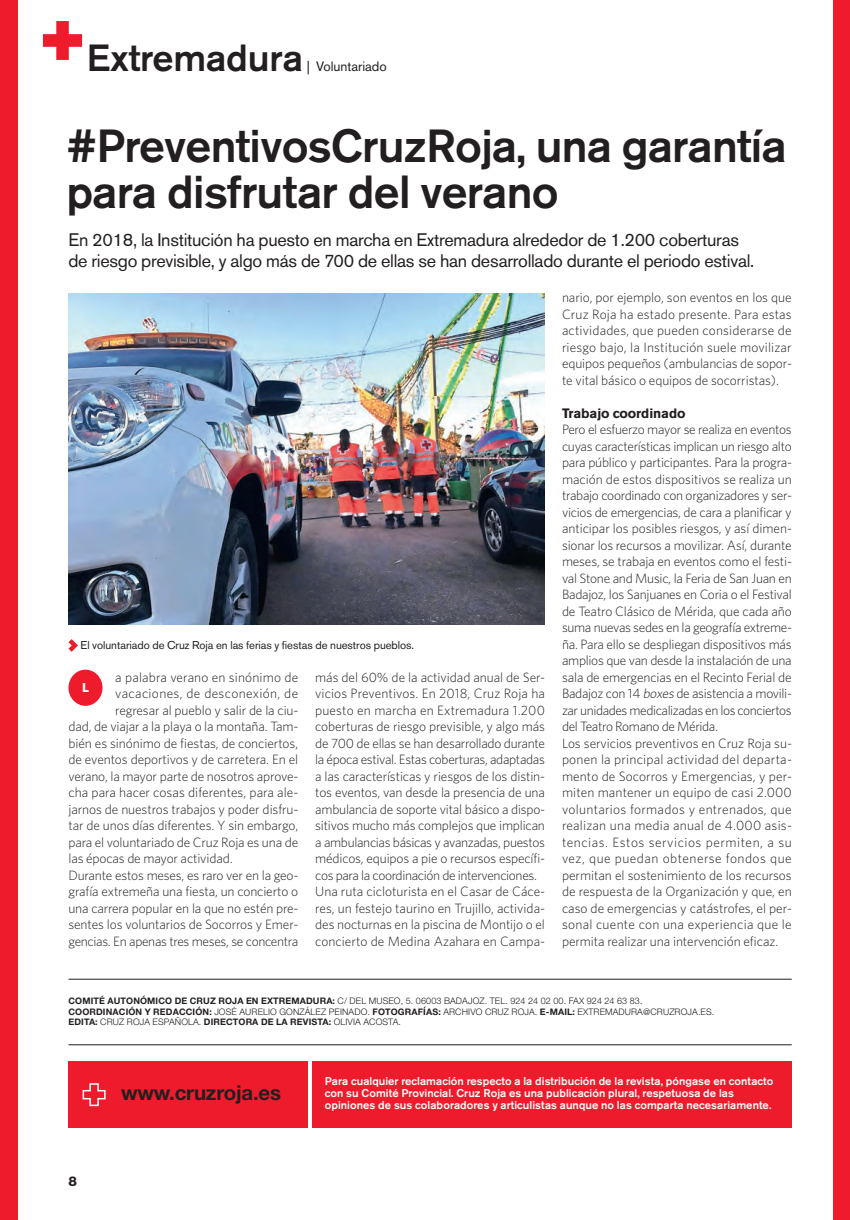
<style>
.page{position:relative;width:850px;height:1220px;background:#fff}
.page>*{position:absolute;margin:0;border:0;box-sizing:border-box;transform-origin:0 0}
.t1{font:500 46.05px/46px "Akzidenz Grotesk BE";letter-spacing:-.015em;color:#231f20}
.t2{font:500 37.5px "Akzidenz Grotesk BE";letter-spacing:-.005em;color:#231f20}
.t3{font:700 20.4px "Helvetica Neue";letter-spacing:-.01em;color:#231f20}
.t4{font:18px/21px "Akzidenz Grotesk BE";letter-spacing:-.015em;color:#231f20}
.t5{font:300 13.5px/16.5px "Whitney";letter-spacing:-.01em;color:#231f20}
.t6{font:300 13.5px "Whitney";letter-spacing:.025em;color:#231f20}
.t7{font:300 13.5px "Whitney";letter-spacing:.01em;color:#231f20}
.t8{font:700 13.5px "Akzidenz Grotesk BE";letter-spacing:-.005em;color:#231f20}
.t9{font:13.5px "Akzidenz Grotesk BE";letter-spacing:-.005em;color:#231f20}
.t10{font:800 13.5px "Helvetica Neue";color:#231f20}
.t11{font:700 12.75px "Akzidenz Grotesk BE";color:#fff}
.t12{font:500 11.25px/12px "Akzidenz Grotesk BE";letter-spacing:.005em;color:#fff}
.t13{font:11.25px "Akzidenz Grotesk BE";letter-spacing:-.005em;color:#231f20}
.t14{font:300 9px/10.5px "Helvetica Neue";letter-spacing:.015em;color:#231f20}
.s1{font-style:italic}
.s2{font-weight:700}
</style>
<div class="page">
<div style="left:0;top:0;width:18px;height:1219px;background:#ee1b2c"></div>
<hr style="left:68px;top:1044px;width:723px;height:1px;background:#231f20">
<hr style="left:68px;top:978px;width:723px;height:1px;background:#231f20">
<div style="left:833px;top:0;width:16px;height:1219px;background:#ee1b2c"></div>
<div style="left:68px;top:1061px;width:239px;height:66px;background:#ee1b2c"></div>
<div style="left:313px;top:1061px;width:478px;height:66px;background:#ee1b2c"></div>
<svg style="left:82px;top:1083px;width:24px;height:23px"></svg>
<svg style="left:43px;top:21px;width:39px;height:39px"></svg>
<img style="left:69px;top:294px;width:476px;height:330px">
<svg style="left:68px;top:639px;width:10px;height:12px"></svg>
<div style="left:68px;top:669px;width:34px;height:36px;background:#ee1b2c;border-radius:50%"></div>
<h2 class="t2" style="left:87px;top:44px;width:217px">Extremadura</h2>
<p class="t9" style="left:307px;top:61px;width:81px">| Voluntariado</p>
<h1 class="t1" style="left:66px;top:127px;width:721px">#PreventivosCruzRoja, una garantía para disfrutar del verano</h1>
<h3 class="t4" style="left:68px;top:231px;width:687px">En 2018, la Institución ha puesto en marcha en Extremadura alrededor de 1.200 coberturas de riesgo previsible, y algo más de 700 de ellas se han desarrollado durante el periodo estival.</h3>
<p class="t13" style="left:81px;top:641px;width:335px">El voluntariado de Cruz Roja en las ferias y fiestas de nuestros pueblos.</p>
<p class="t11" style="left:82px;top:683px;width:8px">L</p>
<p class="t5" style="left:315px;top:669px;width:231px">más del 60% de la actividad anual de Ser&shy;vicios Preventivos. En 2018, Cruz Roja ha puesto en marcha en Extremadura 1.200 coberturas de riesgo previsible, y algo más de 700 de ellas se han desarrollado durante la época estival. Estas coberturas, adaptadas a las características y riesgos de los distin&shy;tos eventos, van desde la presencia de una ambulancia de soporte vital básico a dispo&shy;sitivos mucho más complejos que implican a ambulancias básicas y avanzadas, puestos médicos, equipos a pie o recursos específi&shy;cos para la coordinación de intervenciones.<br>Una ruta cicloturista en el Casar de Cáce&shy;res, un festejo taurino en Trujillo, activida&shy;des nocturnas en la piscina de Montijo o el concierto de Medina Azahara en Campa-</p>
<p class="t7" style="left:115px;top:672px;width:184px">a palabra verano en sinónimo de</p>
<p class="t6" style="left:115px;top:688px;width:184px">vacaciones, de desconexión, de</p>
<p class="t5" style="left:115px;top:702px;width:185px">regresar al pueblo y salir de la ciu-</p>
<p class="t5" style="left:68px;top:719px;width:231px">dad, de viajar a la playa o la montaña. Tam-</p>
<p class="t5" style="left:68px;top:735px;width:231px">bién es sinónimo de fiestas, de conciertos,</p>
<p class="t5" style="left:68px;top:752px;width:231px">de eventos deportivos y de carretera. En el</p>
<p class="t5" style="left:68px;top:768px;width:231px">verano, la mayor parte de nosotros aprove-</p>
<p class="t5" style="left:68px;top:785px;width:231px">cha para hacer cosas diferentes, para ale-</p>
<p class="t5" style="left:68px;top:801px;width:231px">jarnos de nuestros trabajos y poder disfru-</p>
<p class="t5" style="left:68px;top:818px;width:231px">tar de unos días diferentes. Y sin embargo,</p>
<p class="t5" style="left:68px;top:834px;width:231px">para el voluntariado de Cruz Roja es una de</p>
<p class="t5" style="left:68px;top:851px;width:166px">las épocas de mayor actividad.</p>
<p class="t5" style="left:68px;top:867px;width:231px">Durante estos meses, es raro ver en la geo-</p>
<p class="t5" style="left:68px;top:884px;width:231px">grafía extremeña una fiesta, un concierto o</p>
<p class="t5" style="left:68px;top:900px;width:231px">una carrera popular en la que no estén pre-</p>
<p class="t5" style="left:68px;top:917px;width:231px">sentes los voluntarios de Socorros y Emer-</p>
<p class="t5" style="left:68px;top:933px;width:231px">gencias. En apenas tres meses, se concentra</p>
<p class="t5" style="left:562px;top:290px;width:231px;text-align:justify">nario, por ejemplo, son eventos en los que Cruz Roja ha estado presente. Para estas actividades, que pueden considerarse de riesgo bajo, la Institución suele movilizar equipos pequeños (ambulancias de sopor&shy;te vital básico o equipos de socorristas).</p>
<p class="t8" style="left:562px;top:408px;width:125px">Trabajo coordinado</p>
<p class="t5" style="left:562px;top:422px;width:231px">Pero el esfuerzo mayor se realiza en eventos cuyas características implican un riesgo alto para público y participantes. Para la progra&shy;mación de estos dispositivos se realiza un trabajo coordinado con organizadores y ser&shy;vicios de emergencias, de cara a planificar y anticipar los posibles riesgos, y así dimen&shy;sionar los recursos a movilizar. Así, durante meses, se trabaja en eventos como el festi&shy;val Stone and Music, la Feria de San Juan en Badajoz, los Sanjuanes en Coria o el Festival de Teatro Clásico de Mérida, que cada año suma nuevas sedes en la geografía extreme&shy;ña. Para ello se despliegan dispositivos más amplios que van desde la instalación de una sala de emergencias en el Recinto Ferial de Badajoz con 14 <span class="s1">boxes</span> de asistencia a movili&shy;zar unidades medicalizadas en los conciertos del Teatro Romano de Mérida.<br>Los servicios preventivos en Cruz Roja su&shy;ponen la principal actividad del departa&shy;mento de Socorros y Emergencias, y per&shy;miten mantener un equipo de casi 2.000 voluntarios formados y entrenados, que realizan una media anual de 4.000 asis&shy;tencias. Estos servicios permiten, a su vez, que puedan obtenerse fondos que permitan el sostenimiento de los recursos de respuesta de la Organización y que, en caso de emergencias y catástrofes, el per&shy;sonal cuente con una experiencia que le permita realizar una intervención eficaz.</p>
<p class="t14" style="left:68px;top:996px;width:647px"><span class="s2">COMITÉ AUTONÓMICO DE CRUZ ROJA EN EXTREMADURA:</span> C/ DEL MUSEO, 5. 06003 BADAJOZ. TEL. 924 24 02 00. FAX 924 24 63 83.<br><span class="s2">COORDINACIÓN Y REDACCIÓN:</span> JOSÉ AURELIO GONZÁLEZ PEINADO. <span class="s2">FOTOGRAFÍAS:</span> ARCHIVO CRUZ ROJA. <span class="s2">E-MAIL:</span> EXTREMADURA@CRUZROJA.ES.<br><span class="s2">EDITA:</span> CRUZ ROJA ESPAÑOLA. <span class="s2">DIRECTORA DE LA REVISTA:</span> OLIVIA ACOSTA.</p>
<p class="t10" style="left:68px;top:1176px;width:10px">8</p>
<h3 class="t3" style="left:121px;top:1085px;width:161px">www.cruzroja.es</h3>
<p class="t12" style="left:325px;top:1075px;width:450px">Para cualquier reclamación respecto a la distribución de la revista, póngase en contacto con su Comité Provincial. Cruz Roja es una publicación plural, respetuosa de las opiniones de sus colaboradores y articulistas aunque no las comparta necesariamente.</p>
</div>
